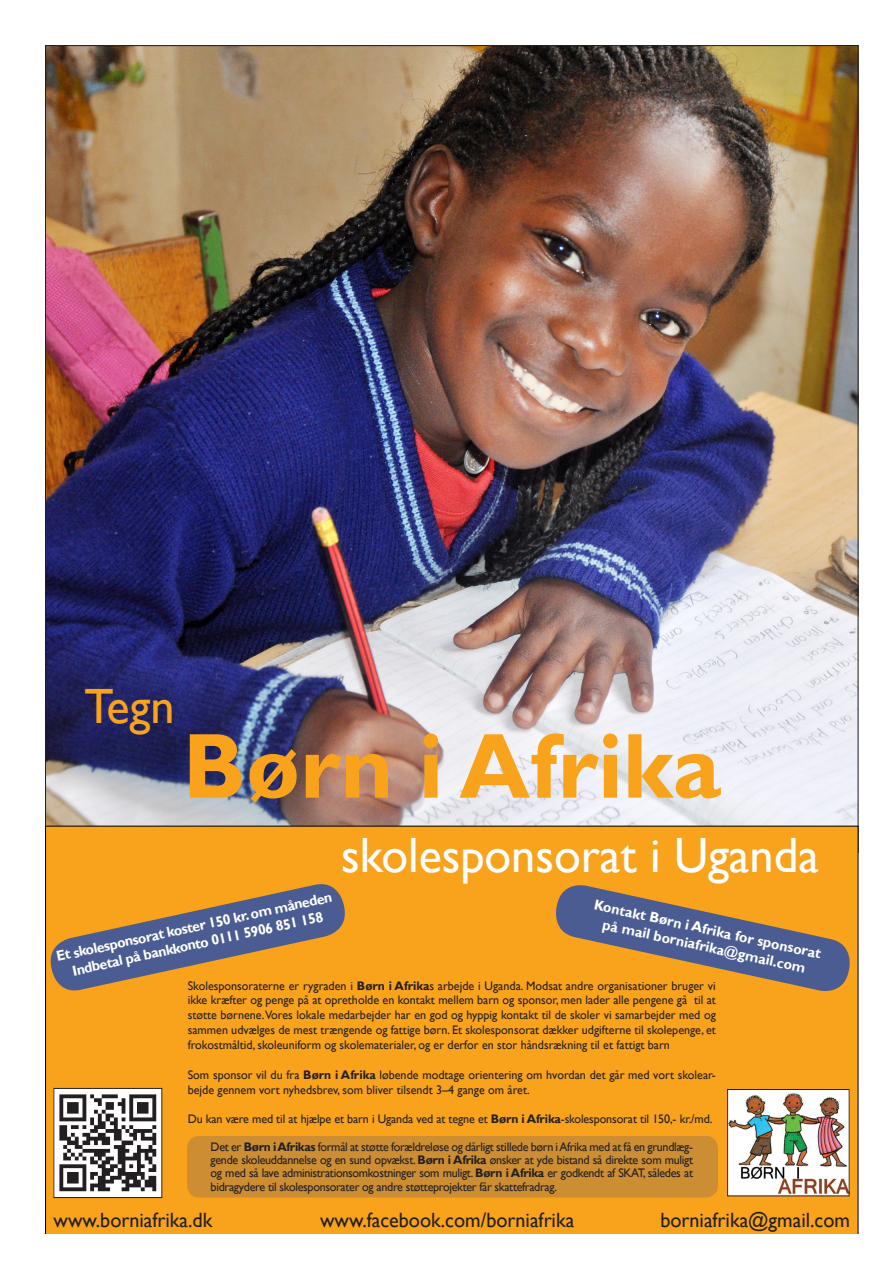
<style>
.page{position:relative;width:893px;height:1263px;background:#fff}
.page>*{position:absolute;margin:0;border:0;box-sizing:border-box;transform-origin:0 0}
.t1{font:700 93px "Gill Sans";color:#f9a21c}
.t2{font:49.5px "Gill Sans";color:#fff}
.t3{font:49.5px "Gill Sans";color:#f9a21c}
.t4{font:20.7px "Gill Sans";color:#231f20}
.t5{font:700 14.4px/17.2px "Gill Sans";color:#fff;text-align:center}
.t6{font:12.45px/14.9px "Gill Sans";color:#231f20;text-align:justify}
.s1{font-weight:700}
</style>
<div class="page">
<img style="left:47px;top:47px;width:810px;height:779px">
<div style="left:45px;top:826px;width:814px;height:407px;background:#f9a21c"></div>
<div style="left:187px;top:1136px;width:531px;height:61px;background:#cc8d33;border-radius:12px"></div>
<img style="left:729px;top:1091px;width:118px;height:103px">
<div style="left:727px;top:1089px;width:122px;height:107px;border:1px solid #231f20"></div>
<img style="left:56px;top:1090px;width:104px;height:106px">
<div style="left:54px;top:1088px;width:108px;height:110px;border:1px solid #231f20"></div>
<svg style="left:46px;top:880px;width:303px;height:115px;background:#ac834f"></svg>
<svg style="left:551px;top:880px;width:303px;height:116px;background:#ad834f"></svg>
<p class="t3" style="left:85px;top:678px;width:91px">Tegn</p>
<p class="t1" style="left:183px;top:710px;width:539px">Børn i Afrika</p>
<p class="t2" style="left:341px;top:826px;width:479px">skolesponsorat i Uganda</p>
<p class="t5" style="left:55px;top:948px;width:283px;rotate:-12deg">Et skolesponsorat koster 150 kr. om måneden<br>Indbetal på bankkonto 0111 5906 851 158</p>
<p class="t5" style="left:596px;top:897px;width:233px;rotate:12deg">Kontakt Børn i Afrika for sponsorat på mail borniafrika@gmail.com</p>
<p class="t6" style="left:188px;top:978px;width:530px">Skolesponsoraterne er rygraden i <span class="s1">Børn i Afrika</span>s arbejde i Uganda. Modsat andre organisationer bruger vi ikke kræfter og penge på at opretholde en kontakt mellem barn og sponsor, men lader alle pengene gå til at støtte børnene.Vores lokale medarbejder har en god og hyppig kontakt til de skoler vi samarbejder med og sammen udvælges de mest trængende og fattige børn. Et skolesponsorat dækker udgifterne til skolepenge, et frokostmåltid, skoleuniform og skolematerialer, og er derfor en stor håndsrækning til et fattigt barn</p>
<p class="t6" style="left:188px;top:1067px;width:530px">Som sponsor vil du fra <span class="s1">Børn i Afrika</span> løbende modtage orientering om hvordan det går med vort skolear&shy;bejde gennem vort nyhedsbrev, som bliver tilsendt 3–4 gange om året.</p>
<p class="t6" style="left:188px;top:1112px;width:526px">Du kan være med til at hjælpe et barn i Uganda ved at tegne et <span class="s1">Børn i Afrika</span>-skolesponsorat til 150,- kr./md.</p>
<p class="t6" style="left:211px;top:1140px;width:484px;line-height:13.4px">Det er <span class="s1">Børn i Afrikas</span> formål at støtte forældreløse og dårligt stillede børn i Afrika med at få en grundlæg&shy;gende skoleuddannelse og en sund opvækst. <span class="s1">Børn i Afrika</span> ønsker at yde bistand så direkte som muligt og med så lave administrationsomkostninger som muligt. <span class="s1">Børn i Afrika</span> er godkendt af SKAT, således at bidragydere til skolesponsorater og andre støtteprojekter får skattefradrag.</p>
<p class="t4" style="left:54px;top:1207px;width:160px">www.borniafrika.dk</p>
<p class="t4" style="left:320px;top:1207px;width:256px">www.facebook.com/borniafrika</p>
<p class="t4" style="left:660px;top:1207px;width:191px">borniafrika@gmail.com</p>
</div>
